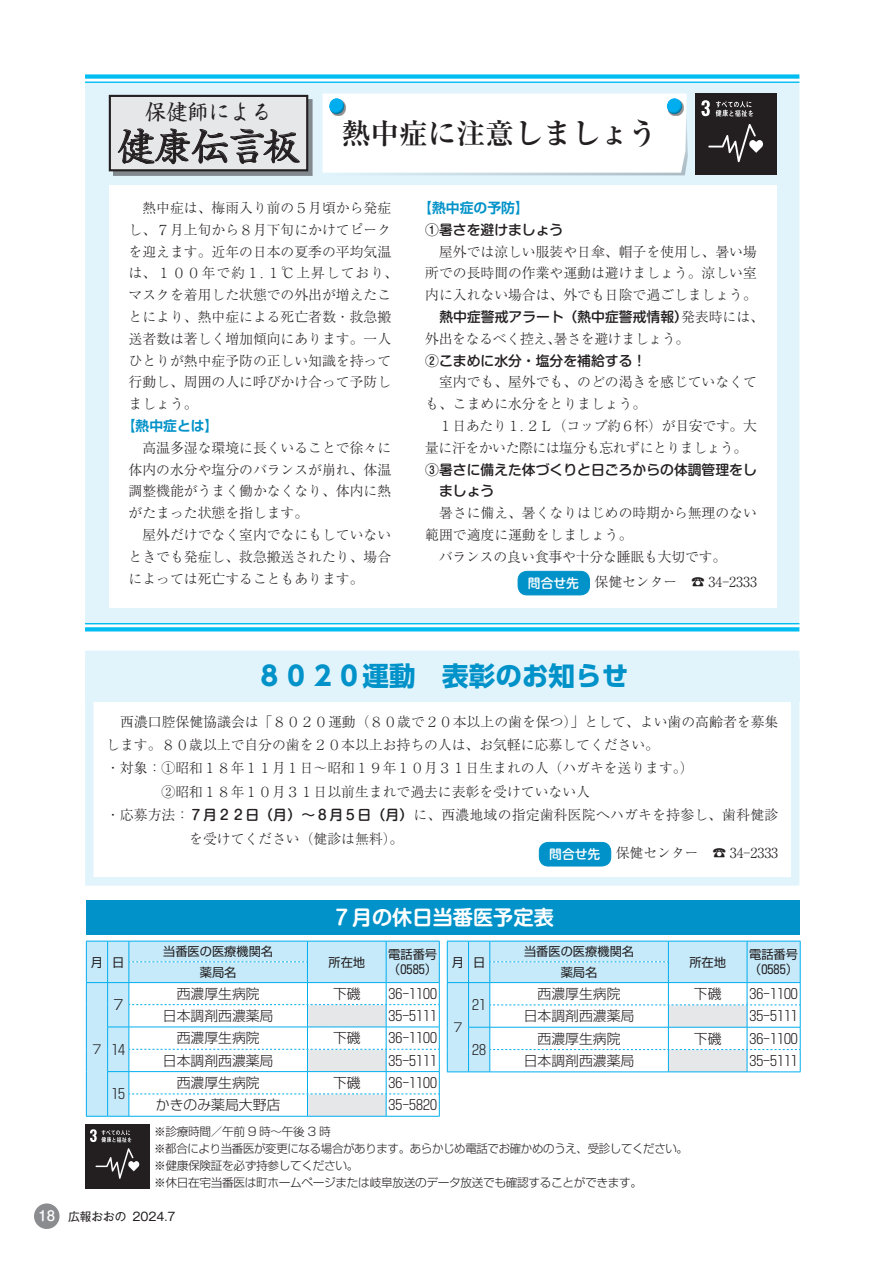
<style>
.page{position:relative;width:893px;height:1263px;background:#fff}
.page>*{position:absolute;margin:0;border:0;box-sizing:border-box;transform-origin:0 0}
.本文{font:37.2px "Shinsei Kai Pro CBSK1";letter-spacing:-.01em;color:#231f20}
.伝言板_見出し{font:700 28.65px "Ryumin Pro";color:#231f20}
.本文-2{font:700 26.55px "UD Shin Go Pro";color:#0092c8}
.本文-3{font:21.3px "Shinsei Kai Pro CBSK1";color:#231f20}
.本文-4{font:700 20.25px "Shin M Go Pro De";color:#fff}
.本文-5{font:300 13.8px/21.8px "Ryumin Pro";color:#231f20}
.本文-6{font:300 13.8px "Shin Go Pro";color:#231f20}
.本文-7{font:500 13.8px/21.8px "Shin M Go Pro";color:#231f20}
.本文-8{font:300 13.8px/21.8px "Ryumin Pro";letter-spacing:-.03em;color:#231f20}
.本文-9{font:300 13.8px/21.8px "Ryumin Pro";letter-spacing:-.02em;color:#231f20}
.本文-10{font:700 13.8px "Shin Go Pro De";color:#0092c8}
.本文-11{font:500 12.75px "Shin M Go Pro";color:#fff}
.本文-12{font:12.15px "Shin Go Pro";color:#231f20}
.本文-13{font:300 12.15px "Shin Go Pro";color:#231f20}
.本文-14{font:300 11.7px "Shin Go Pro";letter-spacing:-.03em;color:#231f20}
.t1{font:11.7px "Gothic MB101 Pro";color:#231f20}
.s1{font-family:"Shin M Go Pro";font-weight:500}
.s2{font-family:"Shin M Go Pro";font-weight:500;font-size:13.35px;color:#fff}
</style>
<div class="page">
<div style="left:85px;top:83px;width:714px;height:540px;background:#e1f4fc"></div>
<svg style="left:85px;top:624px;width:714px;height:1px"></svg>
<div style="left:85px;top:74px;width:714px;height:5px;background:#01bdf2"></div>
<hr style="left:85px;top:81px;width:714px;height:2px;background:#01bdf2">
<hr style="left:85px;top:623px;width:714px;height:1px;background:#01bdf2">
<svg style="left:85px;top:627px;width:714px;height:4px;background:#10c1f2"></svg>
<div style="left:113px;top:99px;width:200px;height:77px;background:#231f20;opacity:.5"></div>
<div style="left:110px;top:96px;width:197px;height:74px;background:#e6e7e9"></div>
<svg style="left:117px;top:128px;width:183px;height:37px"></svg>
<div style="left:109px;top:95px;width:199px;height:76px;border:2px solid #231f20"></div>
<svg style="left:323px;top:94px;width:365px;height:81px"></svg>
<div style="left:329px;top:97px;width:18px;height:19px;background:#231f20;opacity:.4"></div>
<div style="left:666px;top:97px;width:18px;height:19px;background:#231f20;opacity:.4"></div>
<div style="left:695px;top:94px;width:81px;height:80px;background:#231f20"></div>
<svg style="left:708px;top:124px;width:55px;height:38px"></svg>
<svg style="left:701px;top:100px;width:52px;height:17px"></svg>
<div style="left:109px;top:186px;width:668px;height:422px;background:#fff"></div>
<div style="left:86px;top:900px;width:713px;height:34px;background:#0092c8"></div>
<svg style="left:86px;top:941px;width:354px;height:176px"></svg>
<hr style="left:129px;top:1027px;width:178px;height:1px;background:#00aeef">
<hr style="left:129px;top:1071px;width:178px;height:1px;background:#00aeef">
<hr style="left:129px;top:1116px;width:178px;height:1px;background:#00aeef">
<hr style="left:386px;top:1027px;width:54px;height:1px;background:#00aeef">
<hr style="left:386px;top:1071px;width:54px;height:1px;background:#00aeef">
<hr style="left:386px;top:1116px;width:54px;height:1px;background:#00aeef">
<svg style="left:447px;top:941px;width:354px;height:131px"></svg>
<hr style="left:490px;top:1027px;width:178px;height:1px;background:#00aeef">
<hr style="left:490px;top:1071px;width:178px;height:1px;background:#00aeef">
<hr style="left:747px;top:1027px;width:53px;height:1px;background:#00aeef">
<hr style="left:747px;top:1071px;width:53px;height:1px;background:#00aeef">
<div style="left:85px;top:1124px;width:65px;height:64px;background:#231f20"></div>
<svg style="left:95px;top:1148px;width:45px;height:31px"></svg>
<svg style="left:90px;top:1129px;width:41px;height:13px"></svg>
<div style="left:85px;top:659px;width:714px;height:43px;background:#e1f4fc"></div>
<div style="left:539px;top:842px;width:72px;height:24px;background:#0092c8;border-radius:9px"></div>
<div style="left:539px;top:842px;width:72px;height:24px;border:1px solid #0092c8;border-radius:9px"></div>
<div style="left:85px;top:651px;width:714px;height:234px;border:9px solid #e1f4fc"></div>
<div style="left:518px;top:571px;width:71px;height:24px;background:#0092c8;border-radius:9px"></div>
<div style="left:518px;top:571px;width:72px;height:24px;border:1px solid #0092c8;border-radius:9px"></div>
<div style="left:34px;top:1203px;width:26px;height:26px;background:#8a8c8f;border-radius:50%"></div>
<p class="本文-3" style="left:145px;top:95px;width:129px">保健師による</p>
<p class="本文" style="left:117px;top:117px;width:184px">健康伝言板</p>
<p class="伝言板_見出し" style="left:342px;top:111px;width:317px">熱中症に注意しましょう</p>
<p class="本文-5" style="left:129px;top:196px;width:271px">　熱中症は、梅雨入り前の５月頃から発症し、７月上旬から８月下旬にかけてピークを迎えます。近年の日本の夏季の平均気温は、１００年で約１. １℃上昇しており、マスクを着用した状態での外出が増えたことにより、熱中症による死亡者数・救急搬送者数は著しく増加傾向にあります。一人ひとりが熱中症予防の正しい知識を持って行動し、周囲の人に呼びかけ合って予防しましょう。</p>
<p class="本文-10" style="left:122px;top:414px;width:98px">【熱中症とは】</p>
<p class="本文-5" style="left:129px;top:436px;width:264px;text-align:justify">　高温多湿な環境に長くいることで徐々に体内の水分や塩分のバランスが崩れ、体温調整機能がうまく働かなくなり、体内に熱がたまった状態を指します。</p>
<p class="本文-5" style="left:129px;top:523px;width:264px;text-align:justify">　屋外だけでなく室内でなにもしていないときでも発症し、救急搬送されたり、場合によっては死亡することもあります。</p>
<p class="本文-10" style="left:418px;top:196px;width:112px">【熱中症の予防】</p>
<p class="本文-7" style="left:425px;top:217px;width:140px">①暑さを避けましょう</p>
<p class="本文-5" style="left:425px;top:240px;width:333px;text-align:justify">　屋外では涼しい服装や日傘、帽子を使用し、暑い場所での長時間の作業や運動は避けましょう。涼しい室内に入れない場合は、外でも日陰で過ごしましょう。</p>
<p class="本文-9" style="left:425px;top:305px;width:340px"><span class="s1">　熱中症警戒アラート（熱中症警戒情報）</span>発表時には、外出をなるべく控え、暑さを避けましょう。</p>
<p class="本文-7" style="left:425px;top:348px;width:223px">②こまめに水分・塩分を補給する！</p>
<p class="本文-5" style="left:425px;top:370px;width:333px">　室内でも、屋外でも、のどの渇きを感じていなくても、こまめに水分をとりましょう。</p>
<p class="本文-8" style="left:425px;top:414px;width:333px">　１日あたり１. ２Ｌ（コップ約６杯）が目安です。大量に汗をかいた際には塩分も忘れずにとりましょう。</p>
<p class="本文-7" style="left:439px;top:457px;width:319px;text-indent:-14px">③暑さに備えた体づくりと日ごろからの体調管理をしましょう</p>
<p class="本文-5" style="left:425px;top:501px;width:333px">　暑さに備え、暑くなりはじめの時期から無理のない範囲で適度に運動をしましょう。</p>
<p class="本文-5" style="left:425px;top:545px;width:303px">　バランスの良い食事や十分な睡眠も大切です。</p>
<p class="本文-11" style="left:528px;top:573px;width:53px">問合せ先</p>
<p class="本文-5" style="left:594px;top:570px;width:164px">保健センター　☎ ３４－２３３３</p>
<p class="本文-2" style="left:256px;top:654px;width:374px">８０２０運動　表彰のお知らせ</p>
<p class="本文-5" style="left:106px;top:709px;width:674px;line-height:23.4px">　西濃口腔保健協議会は「８０２０運動（８０歳で２０本以上の歯を保つ）」として、よい歯の高齢者を募集します。８０歳以上で自分の歯を２０本以上お持ちの人は、お気軽に応募してください。</p>
<p class="本文-5" style="left:106px;top:756px;width:589px">・対象：①昭和１８年１１月１日～昭和１９年１０月３１日生まれの人（ハガキを送ります。）</p>
<p class="本文-5" style="left:106px;top:780px;width:485px">　　　　②昭和１８年１０月３１日以前生まれで過去に表彰を受けていない人</p>
<p class="本文-5" style="left:189px;top:802px;width:591px;line-height:23.4px;text-indent:-83px">・応募方法：<span class="s1">７月２２日（月）～８月５日（月）</span>に、西濃地域の指定歯科医院へハガキを持参し、歯科健診を受けてください（健診は無料）。</p>
<p class="本文-11" style="left:549px;top:844px;width:53px">問合せ先</p>
<p class="本文-5" style="left:616px;top:841px;width:164px">保健センター　☎ ３４－２３３３</p>
<p class="本文-4" style="left:332px;top:901px;width:224px">７月の休日当番医予定表</p>
<p class="本文-12" style="left:91px;top:952px;width:14px">月</p>
<p class="本文-12" style="left:112px;top:952px;width:14px">日</p>
<p class="本文-12" style="left:163px;top:941px;width:112px">当番医の医療機関名</p>
<p class="本文-12" style="left:388px;top:944px;width:50px">電話番号</p>
<p class="本文-12" style="left:328px;top:952px;width:38px">所在地</p>
<p class="本文-12" style="left:200px;top:962px;width:38px">薬局名</p>
<p class="本文-12" style="left:388px;top:959px;width:50px">（０５８５）</p>
<p class="本文-12" style="left:452px;top:952px;width:14px">月</p>
<p class="本文-12" style="left:473px;top:952px;width:14px">日</p>
<p class="本文-12" style="left:524px;top:941px;width:112px">当番医の医療機関名</p>
<p class="本文-12" style="left:749px;top:944px;width:50px">電話番号</p>
<p class="本文-12" style="left:689px;top:952px;width:38px">所在地</p>
<p class="本文-12" style="left:561px;top:962px;width:38px">薬局名</p>
<p class="本文-12" style="left:749px;top:959px;width:50px">（０５８５）</p>
<p class="本文-6" style="left:111px;top:993px;width:15px">７</p>
<p class="本文-13" style="left:91px;top:1039px;width:14px">７</p>
<p class="本文-6" style="left:111px;top:1038px;width:15px">1 4</p>
<p class="本文-6" style="left:177px;top:982px;width:84px">西濃厚生病院</p>
<p class="本文-6" style="left:333px;top:982px;width:29px">下磯</p>
<p class="本文-6" style="left:389px;top:982px;width:50px">３６-１１００</p>
<p class="本文-6" style="left:163px;top:1004px;width:112px">日本調剤西濃薬局</p>
<p class="本文-6" style="left:389px;top:1004px;width:50px">３５－５１１１</p>
<p class="本文-6" style="left:177px;top:1027px;width:84px">西濃厚生病院</p>
<p class="本文-6" style="left:333px;top:1027px;width:29px">下磯</p>
<p class="本文-6" style="left:389px;top:1027px;width:50px">３６-１１００</p>
<p class="本文-6" style="left:163px;top:1049px;width:112px">日本調剤西濃薬局</p>
<p class="本文-6" style="left:389px;top:1049px;width:50px">３５－５１１１</p>
<p class="本文-13" style="left:452px;top:1017px;width:14px">７</p>
<p class="本文-6" style="left:472px;top:993px;width:11px">21</p>
<p class="本文-6" style="left:472px;top:1038px;width:15px">28</p>
<p class="本文-6" style="left:538px;top:982px;width:84px">西濃厚生病院</p>
<p class="本文-6" style="left:694px;top:982px;width:29px">下磯</p>
<p class="本文-6" style="left:749px;top:982px;width:50px">３６-１１００</p>
<p class="本文-6" style="left:524px;top:1005px;width:112px">日本調剤西濃薬局</p>
<p class="本文-6" style="left:749px;top:1005px;width:50px">３５－５１１１</p>
<p class="本文-6" style="left:538px;top:1027px;width:84px">西濃厚生病院</p>
<p class="本文-6" style="left:694px;top:1027px;width:29px">下磯</p>
<p class="本文-6" style="left:749px;top:1027px;width:50px">３６-１１００</p>
<p class="本文-6" style="left:524px;top:1049px;width:112px">日本調剤西濃薬局</p>
<p class="本文-6" style="left:749px;top:1049px;width:50px">３５－５１１１</p>
<p class="本文-6" style="left:111px;top:1082px;width:7px">15</p>
<p class="本文-6" style="left:177px;top:1071px;width:84px">西濃厚生病院</p>
<p class="本文-6" style="left:333px;top:1071px;width:29px">下磯</p>
<p class="本文-6" style="left:389px;top:1071px;width:50px">３６-１１００</p>
<p class="本文-6" style="left:156px;top:1094px;width:126px">かきのみ薬局大野店</p>
<p class="本文-6" style="left:389px;top:1094px;width:49px">35-5820</p>
<p class="本文-14" style="left:154px;top:1122px;width:178px">※診療時間／午前 9 時～午後 3 時</p>
<p class="本文-14" style="left:154px;top:1139px;width:535px">※都合により当番医が変更になる場合があります。あらかじめ電話でお確かめのうえ、受診してください。</p>
<p class="本文-14" style="left:154px;top:1156px;width:206px">※健康保険証を必ず持参してください。</p>
<p class="本文-14" style="left:154px;top:1173px;width:490px">※休日在宅当番医は町ホームページまたは岐阜放送のデータ放送でも確認することができます。</p>
<p class="t1" style="left:38px;top:1206px;width:139px"><span class="s2">18</span> 広報おおの 2024.7</p>
</div>
